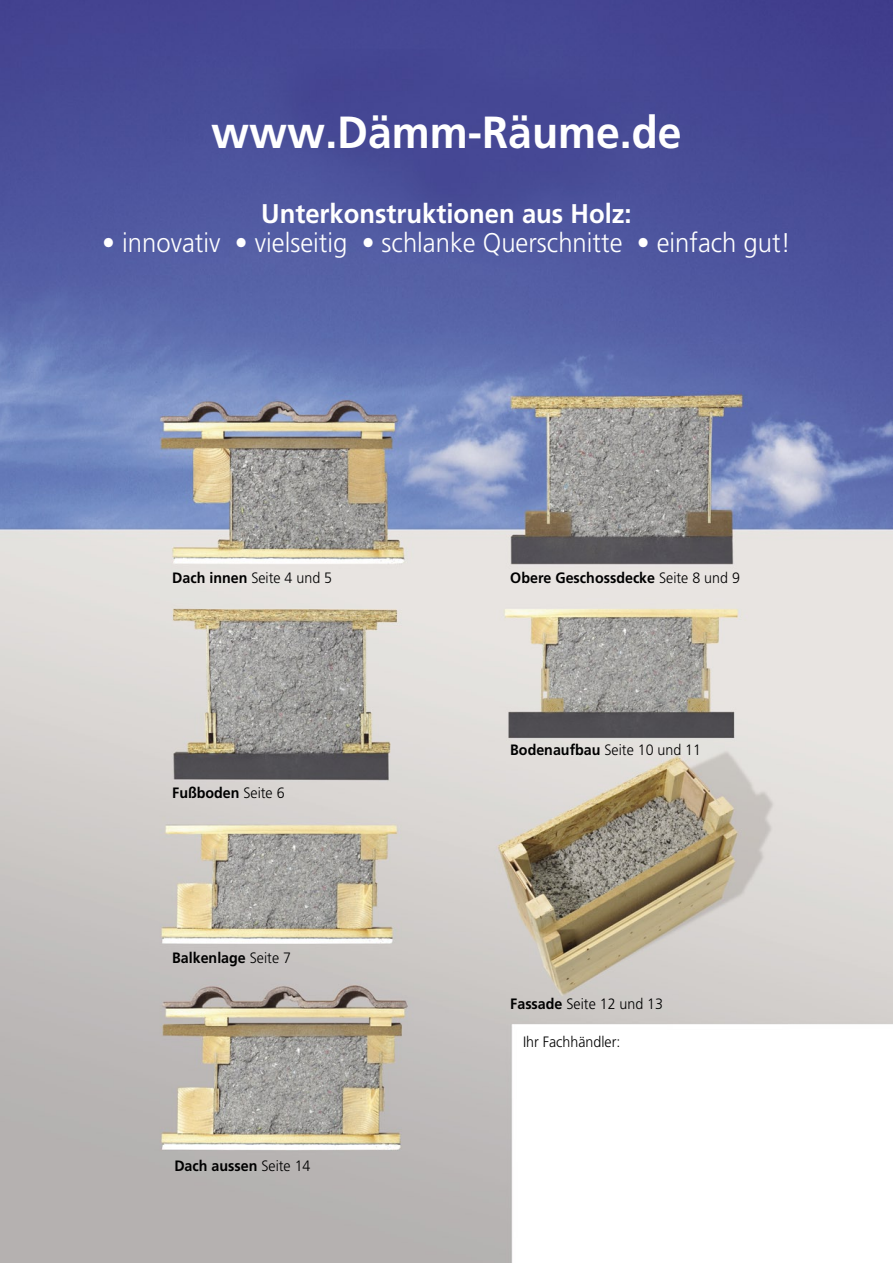
<style>
.page{position:relative;width:893px;height:1263px;background:#fff}
.page>*{position:absolute;margin:0;border:0;box-sizing:border-box;transform-origin:0 0}
.t1{font:700 45px "Frutiger";color:#fff;scale:.95 1}
.t2{font:300 27px "Frutiger";color:#fff;scale:.95 1}
.t3{font:700 27px "Frutiger";color:#fff;scale:.95 1}
.t4{font:300 15px "Frutiger";color:#000;scale:.95 1}
.t5{font:700 15px "Frutiger";color:#000;scale:.95 1}
.s1{font-weight:700}
.s2{font-weight:300}
</style>
<div class="page">
<img style="left:0;top:0;width:893px;height:1263px">
<h1 class="t1" style="left:211px;top:106px;width:497px">www.Dämm-Räume.de</h1>
<h2 class="t3" style="left:261px;top:198px;width:392px">Unterkonstruktionen aus Holz:</h2>
<h2 class="t2" style="left:102px;top:227px;width:726px">• innovativ • vielseitig • schlanke Querschnitte • einfach gut!</h2>
<p class="t4" style="left:172px;top:569px;width:170px"><span class="s1">Dach innen</span> Seite 4 und 5</p>
<p class="t5" style="left:172px;top:783px;width:120px">Fußboden <span class="s2">Seite 6</span></p>
<p class="t5" style="left:172px;top:949px;width:127px">Balkenlage <span class="s2">Seite 7</span></p>
<p class="t5" style="left:174px;top:1157px;width:145px">Dach aussen <span class="s2">Seite 14</span></p>
<p class="t5" style="left:510px;top:569px;width:243px">Obere Geschossdecke <span class="s2">Seite 8 und 9</span></p>
<p class="t4" style="left:510px;top:741px;width:202px"><span class="s1">Bodenaufbau</span> Seite 10 und 11</p>
<p class="t4" style="left:510px;top:995px;width:162px"><span class="s1">Fassade</span> Seite 12 und 13</p>
<p class="t4" style="left:523px;top:1033px;width:104px">Ihr Fachhändler:</p>
</div>
